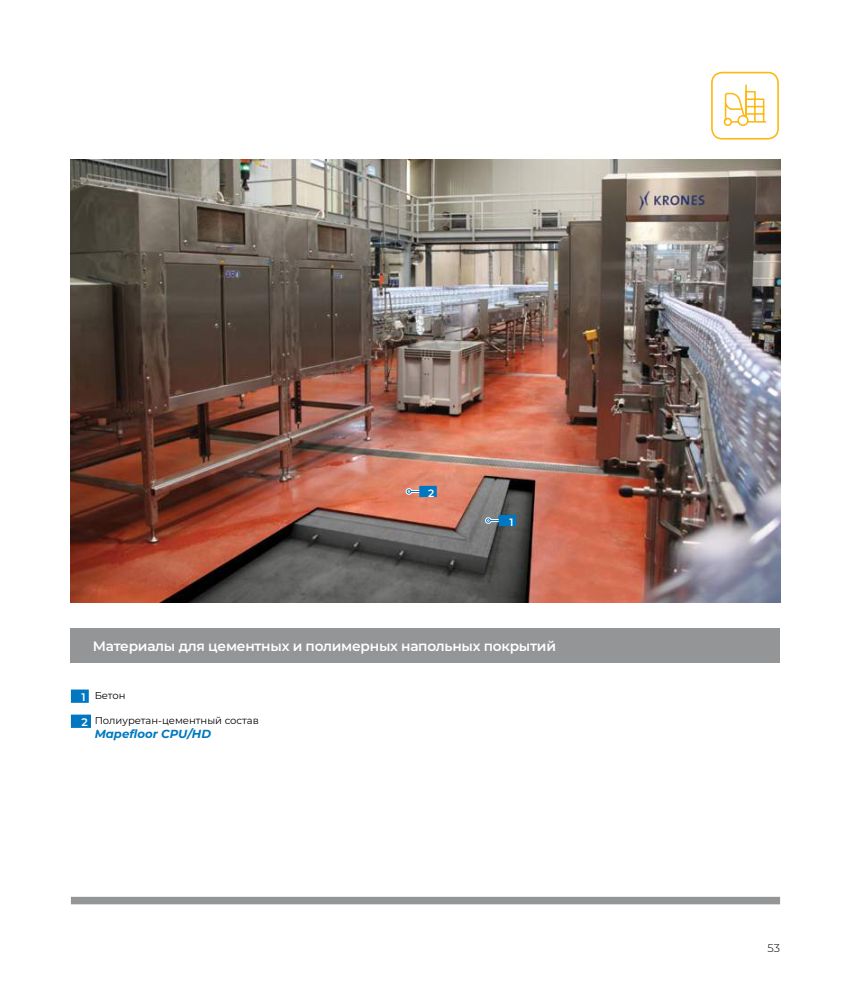
<style>
.page{position:relative;width:851px;height:993px;background:#fff}
.page>*{position:absolute;margin:0;border:0;box-sizing:border-box;transform-origin:0 0}
.t1{font:600 13.75px "Montserrat";letter-spacing:-.02em;color:#fff}
.t2{font:italic 700 11.75px "Montserrat";color:#0078c1}
.t3{font:300 11.25px "Montserrat";color:#000}
.t4{font:600 10.62px "Montserrat";color:#fff}
.t5{font:10px "Montserrat";color:#000}
.s1{font-weight:600;font-size:11px;color:#fff}
</style>
<div class="page">
<div style="left:71px;top:628px;width:709px;height:35px;background:#939597"></div>
<div style="left:71px;top:896px;width:709px;height:8px;background:#939597"></div>
<img style="left:71px;top:159px;width:709px;height:443px">
<svg style="left:484px;top:514px;width:32px;height:12px"></svg>
<svg style="left:405px;top:485px;width:31px;height:12px"></svg>
<div style="left:71px;top:689px;width:18px;height:13px;background:#0078c1"></div>
<div style="left:71px;top:714px;width:20px;height:13px;background:#0078c1"></div>
<div style="left:711px;top:72px;width:67px;height:67px;border:2px solid #fdb813;border-radius:10px"></div>
<svg style="left:723px;top:84px;width:44px;height:42px"></svg>
<p class="t4" style="left:428px;top:485px;width:8px">2</p>
<p class="t4" style="left:509px;top:514px;width:6px">1</p>
<p class="t1" style="left:93px;top:636px;width:464px">Материалы для цементных и полимерных напольных покрытий</p>
<p class="t5" style="left:82px;top:688px;width:45px"><span class="s1">1</span> Бетон</p>
<p class="t5" style="left:82px;top:713px;width:179px"><span class="s1">2</span> Полиуретан-цементный состав</p>
<p class="t2" style="left:95px;top:725px;width:118px">Mapefloor CPU/HD</p>
<p class="t3" style="left:767px;top:939px;width:14px">53</p>
</div>
